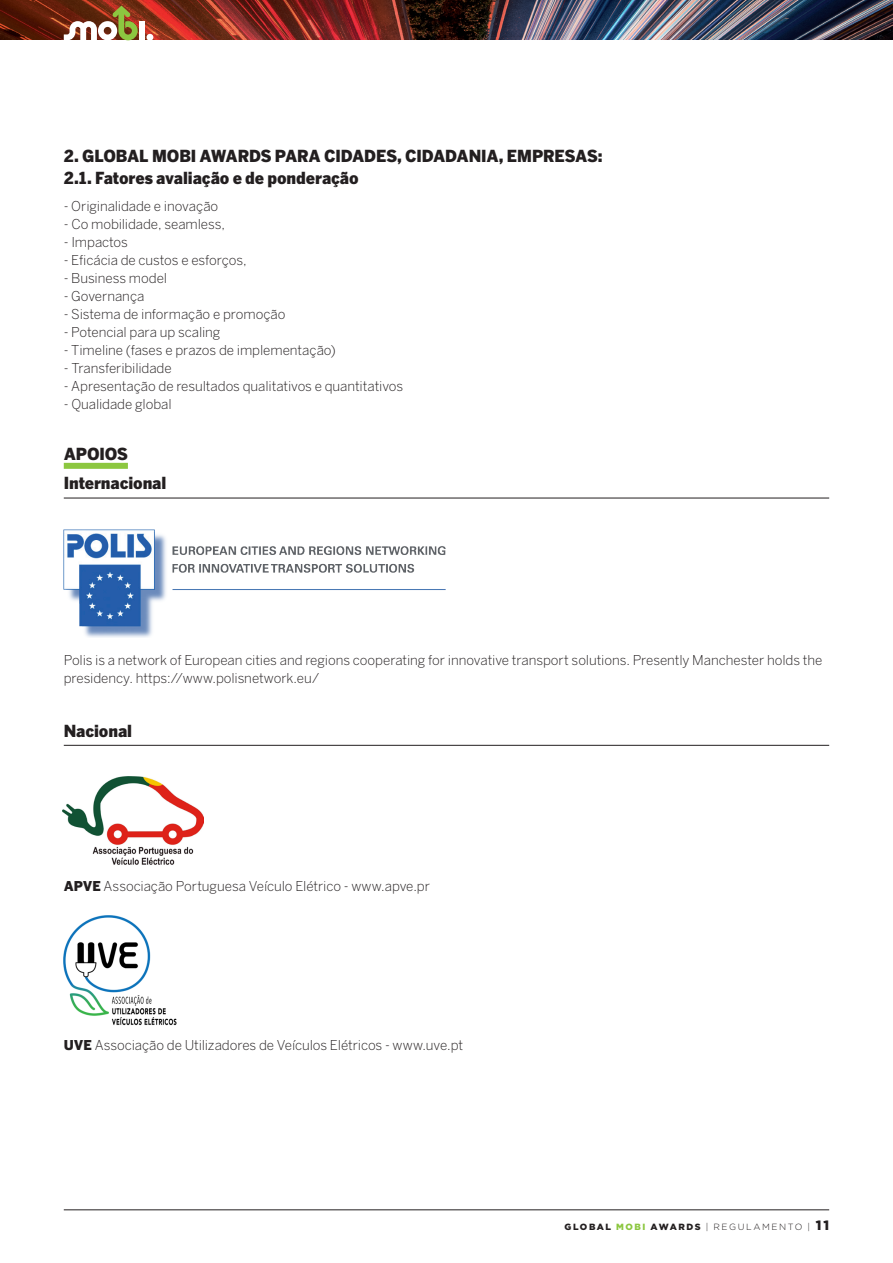
<style>
.page{position:relative;width:893px;height:1263px;background:#fff}
.page>*{position:absolute;margin:0;border:0;box-sizing:border-box;transform-origin:0 0}
._002{font:900 16.5px "Benton Gothic";letter-spacing:-.01em;color:#231f20}
._001{font:900 16.5px "Benton Gothic";letter-spacing:-.01em;color:#231f20}
.txt_geral_bentonlig{font:300 13.5px/18px "Benton Gothic";letter-spacing:-.005em;color:#231f20}
.t1{font:300 9px "Gotham";letter-spacing:.175em;color:#231f20}
.s1{font-weight:900}
.s2{font-weight:900;color:#8cc740}
.s3{font-weight:900;font-size:13.5px}
</style>
<div class="page">
<img style="left:0;top:0;width:893px;height:40px">
<div style="left:139px;top:22px;width:5px;height:18px;background:#fff"></div>
<div style="left:147px;top:34px;width:6px;height:7px;background:#fff;border-radius:50%"></div>
<svg style="left:64px;top:6px;width:74px;height:34px"></svg>
<hr style="left:64px;top:1209px;width:765px;height:1px;background:#231f20">
<div style="left:64px;top:463px;width:64px;height:6px;background:#8cc740"></div>
<hr style="left:64px;top:498px;width:765px;height:1px;background:#231f20">
<hr style="left:64px;top:745px;width:765px;height:1px;background:#231f20">
<img style="left:63px;top:529px;width:383px;height:109px">
<img style="left:63px;top:776px;width:140px;height:89px">
<img style="left:63px;top:915px;width:114px;height:111px">
<p class="_002" style="left:64px;top:146px;width:540px">2. GLOBAL MOBI AWARDS PARA CIDADES, CIDADANIA, EMPRESAS:</p>
<p class="_002" style="left:64px;top:168px;width:296px">2.1. Fatores avaliação e de ponderação</p>
<p class="txt_geral_bentonlig" style="left:64px;top:197px;width:156px">- Originalidade e inovação</p>
<p class="txt_geral_bentonlig" style="left:64px;top:215px;width:163px">- Co mobilidade, seamless,</p>
<p class="txt_geral_bentonlig" style="left:64px;top:233px;width:66px">- Impactos</p>
<p class="txt_geral_bentonlig" style="left:64px;top:251px;width:184px">- Eficácia de custos e esforços,</p>
<p class="txt_geral_bentonlig" style="left:64px;top:269px;width:105px">- Business model</p>
<p class="txt_geral_bentonlig" style="left:64px;top:287px;width:82px">- Governança</p>
<p class="txt_geral_bentonlig" style="left:64px;top:305px;width:223px">- Sistema de informação e promoção</p>
<p class="txt_geral_bentonlig" style="left:64px;top:323px;width:158px">- Potencial para up scaling</p>
<p class="txt_geral_bentonlig" style="left:64px;top:341px;width:274px">- Timeline (fases e prazos de implementação)</p>
<p class="txt_geral_bentonlig" style="left:64px;top:359px;width:109px">- Transferibilidade</p>
<p class="txt_geral_bentonlig" style="left:64px;top:377px;width:341px">- Apresentação de resultados qualitativos e quantitativos</p>
<p class="txt_geral_bentonlig" style="left:64px;top:395px;width:109px">- Qualidade global</p>
<p class="_001" style="left:64px;top:443px;width:66px">APOIOS</p>
<p class="_002" style="left:64px;top:473px;width:104px">Internacional</p>
<p class="txt_geral_bentonlig" style="left:64px;top:650px;width:760px">Polis is a network of European cities and regions cooperating for innovative transport solutions. Presently Manchester holds the presidency. https://www.polisnetwork.eu/</p>
<p class="_002" style="left:64px;top:720px;width:70px">Nacional</p>
<p class="txt_geral_bentonlig" style="left:64px;top:877px;width:368px"><span class="s1">APVE</span> Associação Portuguesa Veículo Elétrico - www.apve.pr</p>
<p class="txt_geral_bentonlig" style="left:64px;top:1036px;width:401px"><span class="s1">UVE</span> Associação de Utilizadores de Veículos Elétricos - www.uve.pt</p>
<p class="t1" style="left:564px;top:1221px;width:266px"><span class="s1">GLOBAL</span> <span class="s2">MOBI</span> <span class="s1">AWARDS</span> | REGULAMENTO | <span class="s3">11</span></p>
</div>
